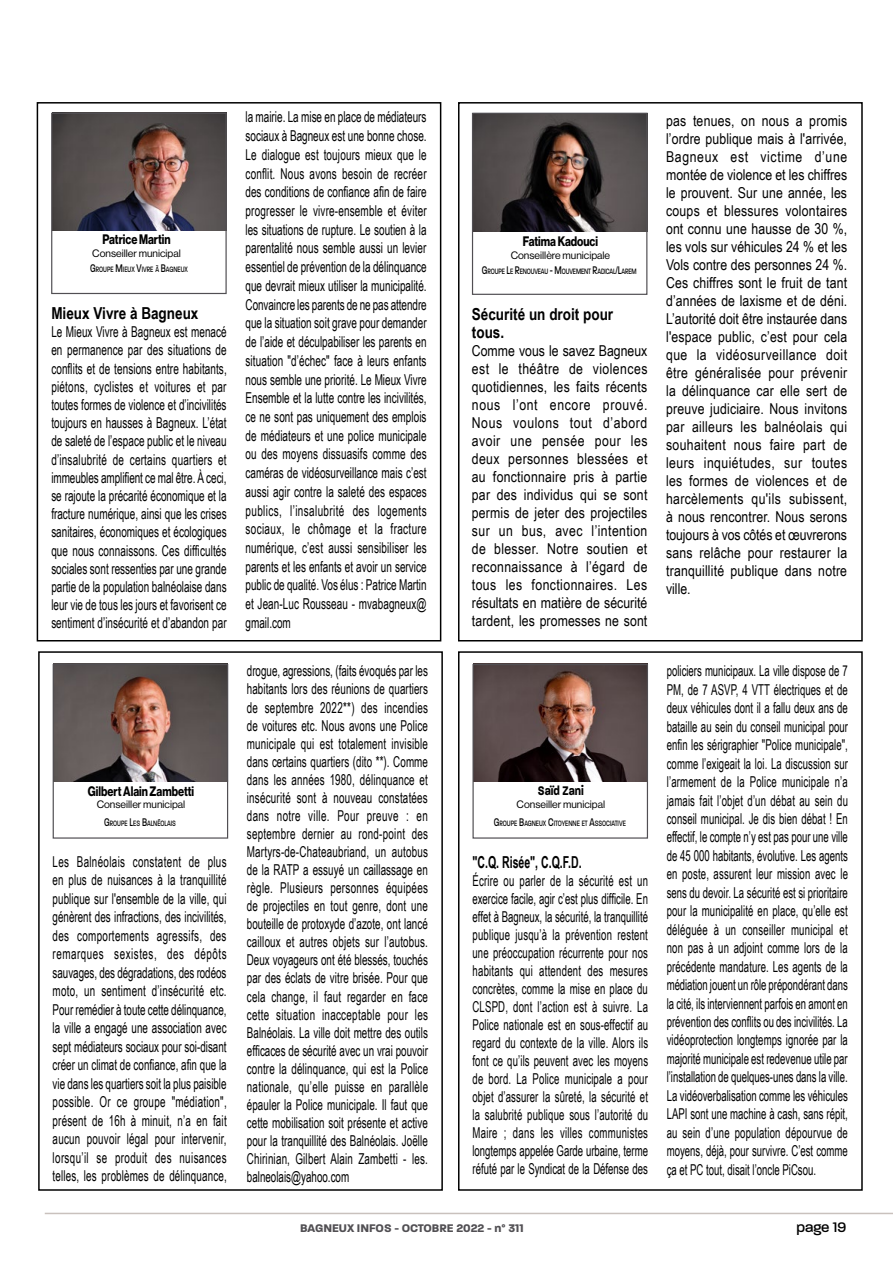
<style>
.page{position:relative;width:893px;height:1263px;background:#fff}
.page>*{position:absolute;margin:0;border:0;box-sizing:border-box;transform-origin:0 0}
.t1{font:700 16.5px/18px "Arial Narrow";color:#000}
.t2{font:700 16.5px "Arial Narrow";color:#000;scale:.78 1}
.t3{font:15px/18.5px "Arial Narrow";color:#000;text-align:justify;scale:.78 1}
.t4{font:15px/18px "Arial Narrow";color:#000;text-align:justify;scale:.8 1}
.t5{font:15px/18.8px "Arial Narrow";color:#000;text-align:justify;scale:.81 1}
.t6{font:15px/18px "Arial Narrow";color:#000;text-align:justify}
.t7{font:500 15px "Paralucent";color:#000}
.t8{font:13.5px "N Haas Grotesk DS Pro 75 Bd";color:#000;scale:.8 1}
.t9{font:700 13.5px "Paralucent";color:#000;scale:.8 1}
.t10{font:700 12px "Paralucent";color:#514f53}
.t11{font:10.5px "N Haas Grotesk DS Pro 55 Rg";color:#000}
.t12{font:500 8.4px "Paralucent";color:#000;scale:.69 1}
.t13{font:500 8.4px "Paralucent";letter-spacing:-.02em;color:#000;scale:.69 1}
.s1{font-size:12px}
</style>
<div class="page">
<hr style="left:45px;top:1213px;width:848px;height:1px;background:#c9c1bd">
<div style="left:458px;top:651px;width:405px;height:540px;border:2px solid #000"></div>
<img style="left:474px;top:666px;width:172px;height:116px">
<div style="left:472px;top:664px;width:176px;height:175px;border:1px solid #514f53"></div>
<div style="left:38px;top:651px;width:405px;height:540px;border:2px solid #000"></div>
<img style="left:55px;top:666px;width:171px;height:116px">
<div style="left:53px;top:664px;width:175px;height:175px;border:1px solid #514f53"></div>
<div style="left:37px;top:102px;width:404px;height:539px;border:2px solid #000"></div>
<img style="left:53px;top:115px;width:172px;height:116px">
<div style="left:51px;top:113px;width:176px;height:181px;border:1px solid #514f53"></div>
<div style="left:458px;top:102px;width:405px;height:539px;border:2px solid #000"></div>
<img style="left:474px;top:115px;width:171px;height:117px">
<div style="left:472px;top:113px;width:175px;height:182px;border:1px solid #514f53"></div>
<p class="t8" style="left:102px;top:232px;width:87px">Patrice Martin</p>
<p class="t11" style="left:92px;top:247px;width:90px">Conseiller municipal</p>
<p class="t12" style="left:90px;top:264px;width:143px"><span class="s1">G</span>ROUPE <span class="s1">M</span> IEUX <span class="s1">V</span>IVRE À <span class="s1">B</span>AGNEUX</p>
<p class="t1" style="left:51px;top:303px;width:149px">Mieux Vivre à Bagneux</p>
<p class="t5" style="left:51px;top:322px;width:218px;line-height:18.1px">Le Mieux Vivre à Bagneux est menacé en permanence par des situations de conflits et de tensions entre habitants, piétons, cyclistes et voitures et par toutes formes de violence et d’incivilités toujours en hausses à Bagneux. L’état de saleté de l’espace public et le niveau d’insalubrité de certains quartiers et immeubles amplifient ce mal être. À ceci, se rajoute la précarité économique et la fracture numérique, ainsi que les crises sanitaires, économiques et écologiques que nous connaissons. Ces difficultés sociales sont ressenties par une grande partie de la population balnéolaise dans leur vie de tous les jours et favorisent ce sentiment d’insécurité et d’abandon par</p>
<p class="t5" style="left:246px;top:107px;width:225px">la mairie. La mise en place de médiateurs sociaux à Bagneux est une bonne chose.<br>Le dialogue est toujours mieux que le conflit. Nous avons besoin de recréer des conditions de confiance afin de faire progresser le vivre-ensemble et éviter les situations de rupture. Le soutien à la parentalité nous semble aussi un levier essentiel de prévention de la délinquance que devrait mieux utiliser la municipalité.<br>Convaincre les parents de ne pas attendre que la situation soit grave pour demander de l’aide et déculpabiliser les parents en situation "d’échec" face à leurs enfants nous semble une priorité. Le Mieux Vivre Ensemble et la lutte contre les incivilités, ce ne sont pas uniquement des emplois de médiateurs et une police municipale ou des moyens dissuasifs comme des caméras de vidéosurveillance mais c’est aussi agir contre la saleté des espaces publics, l’insalubrité des logements sociaux, le chômage et la fracture numérique, c’est aussi sensibiliser les parents et les enfants et avoir un service public de qualité. Vos élus : Patrice Martin et Jean-Luc Rousseau - mvabagneux@ gmail.com</p>
<p class="t8" style="left:523px;top:234px;width:96px">Fatima Kadouci</p>
<p class="t11" style="left:511px;top:249px;width:101px">Conseillère municipale</p>
<p class="t13" style="left:482px;top:266px;width:226px"><span class="s1">G</span>ROUPE <span class="s1">L</span>E <span class="s1">R</span>ENOUVEAU <span class="s1">- M</span> OUVEMENT <span class="s1">R</span>ADICAL<span class="s1">/L</span>AREM</p>
<p class="t1" style="left:472px;top:304px;width:143px">Sécurité un droit pour tous.</p>
<p class="t6" style="left:472px;top:341px;width:177px">Comme vous le savez Bagneux est le théâtre de violences quotidiennes, les faits récents nous l’ont encore prouvé.<br>Nous voulons tout d’abord avoir une pensée pour les deux personnes blessées et au fonctionnaire pris à partie par des individus qui se sont permis de jeter des projectiles sur un bus, avec l’intention de blesser. Notre soutien et reconnaissance à l’égard de tous les fonctionnaires. Les résultats en matière de sécurité tardent, les promesses ne sont</p>
<p class="t6" style="left:666px;top:111px;width:183px">pas tenues, on nous a promis l’ordre publique mais à l'arrivée, Bagneux est victime d’une montée de violence et les chiffres le prouvent. Sur une année, les coups et blessures volontaires ont connu une hausse de 30 %, les vols sur véhicules 24 % et les Vols contre des personnes 24 %.<br>Ces chiffres sont le fruit de tant d’années de laxisme et de déni.<br>L’autorité doit être instaurée dans l'espace public, c’est pour cela que la vidéosurveillance doit être généralisée pour prévenir la délinquance car elle sert de preuve judiciaire. Nous invitons par ailleurs les balnéolais qui souhaitent nous faire part de leurs inquiétudes, sur toutes les formes de violences et de harcèlements qu'ils subissent, à nous rencontrer. Nous serons toujours à vos côtés et œuvrerons sans relâche pour restaurer la tranquillité publique dans notre ville.</p>
<p class="t8" style="left:88px;top:783px;width:134px">Gilbert Alain Zambetti</p>
<p class="t11" style="left:97px;top:798px;width:90px">Conseiller municipal</p>
<p class="t12" style="left:104px;top:818px;width:105px"><span class="s1">G</span>ROUPE <span class="s1">L</span>ES <span class="s1">B</span>ALNÉOLAIS</p>
<p class="t4" style="left:53px;top:851px;width:219px;line-height:18.5px">Les Balnéolais constatent de plus en plus de nuisances à la tranquillité publique sur l'ensemble de la ville, qui génèrent des infractions, des incivilités, des comportements agressifs, des remarques sexistes, des dépôts sauvages, des dégradations, des rodéos moto, un sentiment d’insécurité etc.<br>Pour remédier à toute cette délinquance, la ville a engagé une association avec sept médiateurs sociaux pour soi-disant créer un climat de confiance, afin que la vie dans les quartiers soit la plus paisible possible. Or ce groupe "médiation", présent de 16h à minuit, n’a en fait aucun pouvoir légal pour intervenir, lorsqu’il se produit des nuisances telles, les problèmes de délinquance,</p>
<p class="t4" style="left:247px;top:661px;width:228px">drogue, agressions, (faits évoqués par les habitants lors des réunions de quartiers de septembre 2022**) des incendies de voitures etc. Nous avons une Police municipale qui est totalement invisible dans certains quartiers (dito **). Comme dans les années 1980, délinquance et insécurité sont à nouveau constatées dans notre ville. Pour preuve : en septembre dernier au rond-point des Martyrs-de-Chateaubriand, un autobus de la RATP a essuyé un caillassage en règle. Plusieurs personnes équipées de projectiles en tout genre, dont une bouteille de protoxyde d’azote, ont lancé cailloux et autres objets sur l’autobus.<br>Deux voyageurs ont été blessés, touchés par des éclats de vitre brisée. Pour que cela change, il faut regarder en face cette situation inacceptable pour les Balnéolais. La ville doit mettre des outils efficaces de sécurité avec un vrai pouvoir contre la délinquance, qui est la Police nationale, qu’elle puisse en parallèle épauler la Police municipale. Il faut que cette mobilisation soit présente et active pour la tranquillité des Balnéolais. Joëlle Chirinian, Gilbert Alain Zambetti - les. balneolais@yahoo.com</p>
<p class="t9" style="left:538px;top:783px;width:59px">Saïd Zani</p>
<p class="t11" style="left:517px;top:798px;width:90px">Conseiller municipal</p>
<p class="t12" style="left:494px;top:818px;width:193px"><span class="s1">G</span>ROUPE <span class="s1">B</span>AGNEUX <span class="s1">C</span>ITOYENNE ET <span class="s1">A</span>SSOCIATIVE</p>
<p class="t2" style="left:472px;top:849px;width:141px">"C.Q. Risée", C.Q.F.D.</p>
<p class="t3" style="left:472px;top:871px;width:227px;line-height:18px">Écrire ou parler de la sécurité est un exercice facile, agir c’est plus difficile. En effet à Bagneux, la sécurité, la tranquillité publique jusqu’à la prévention restent une préoccupation récurrente pour nos habitants qui attendent des mesures concrètes, comme la mise en place du CLSPD, dont l’action est à suivre. La Police nationale est en sous-effectif au regard du contexte de la ville. Alors ils font ce qu’ils peuvent avec les moyens de bord. La Police municipale a pour objet d’assurer la sûreté, la sécurité et la salubrité publique sous l’autorité du Maire ; dans les villes communistes longtemps appelée Garde urbaine, terme réfuté par le Syndicat de la Défense des</p>
<p class="t3" style="left:667px;top:661px;width:234px">policiers municipaux. La ville dispose de 7<br>PM, de 7 ASVP, 4 VTT électriques et de deux véhicules dont il a fallu deux ans de bataille au sein du conseil municipal pour enfin les sérigraphier "Police municipale", comme l’exigeait la loi. La discussion sur l’armement de la Police municipale n’a jamais fait l’objet d’un débat au sein du conseil municipal. Je dis bien débat ! En effectif, le compte n’y est pas pour une ville de 45 000 habitants, évolutive. Les agents en poste, assurent leur mission avec le sens du devoir. La sécurité est si prioritaire pour la municipalité en place, qu’elle est déléguée à un conseiller municipal et non pas à un adjoint comme lors de la précédente mandature. Les agents de la médiation jouent un rôle prépondérant dans la cité, ils interviennent parfois en amont en prévention des conflits ou des incivilités. La vidéoprotection longtemps ignorée par la majorité municipale est redevenue utile par l’installation de quelques-unes dans la ville.<br>La vidéoverbalisation comme les véhicules LAPI sont une machine à cash, sans répit, au sein d’une population dépourvue de moyens, déjà, pour survivre. C’est comme ça et PC tout, disait l’oncle PiCsou.</p>
<p class="t10" style="left:300px;top:1221px;width:225px">BAGNEUX INFOS - OCTOBRE 2022 - n° 311</p>
<p class="t7" style="left:796px;top:1218px;width:51px">page 19</p>
</div>
